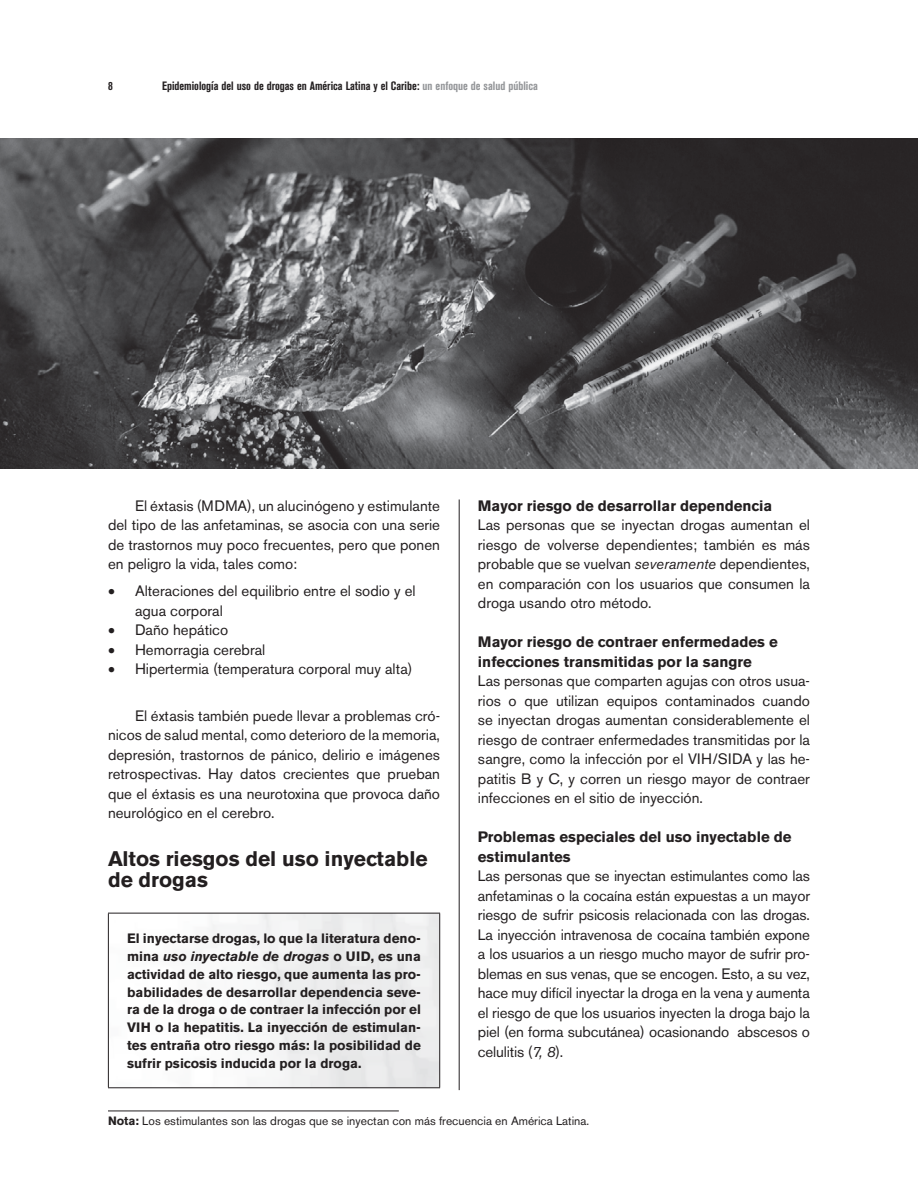
<style>
.page{position:relative;width:918px;height:1188px;background:#fff}
.page>*{position:absolute;margin:0;border:0;box-sizing:border-box;transform-origin:0 0}
.t1{font:700 21px/21px "Akzidenz Grotesk BE";color:#231f20}
.t2{font:15px/19.5px "Akzidenz Grotesk BE";color:#231f20;text-align:justify}
.t3{font:700 15px/19.5px "Akzidenz Grotesk BE";color:#231f20}
.t4{font:700 13.5px/18px "Akzidenz Grotesk BE";color:#231f20;text-align:justify}
.t5{font:12px "Akzidenz Grotesk BE";color:#231f20}
.t6{font:700 condensed 12px "Akzidenz Grotesk BE";color:#231f20}
.s1{color:#939598}
.s2{font-style:italic}
.s3{font-weight:700}
</style>
<div class="page">
<hr style="left:108px;top:913px;width:332px;height:1px;background:#231f20">
<hr style="left:108px;top:913px;width:1px;height:174px;background:#231f20">
<hr style="left:439px;top:913px;width:1px;height:174px;background:#231f20">
<hr style="left:108px;top:1087px;width:332px;height:1px;background:#231f20">
<img style="left:0;top:139px;width:918px;height:330px">
<hr style="left:108px;top:1111px;width:291px;height:1px;background:#231f20">
<hr style="left:459px;top:500px;width:1px;height:590px;background:#231f20">
<p class="t6" style="left:108px;top:79px;width:6px">8</p>
<p class="t6" style="left:162px;top:79px;width:377px">Epidemiología del uso de drogas en América Latina y el Caribe: <span class="s1">un enfoque de salud pública</span></p>
<p class="t2" style="left:108px;top:496px;width:334px;text-indent:27px">El éxtasis (M DMA), un alucinógeno y estimulante del tipo de las anfetaminas, se asocia con una serie de trastornos muy poco frecuentes, pero que ponen en peligro la vida, tales como:</p>
<p class="t2" style="left:135px;top:581px;width:282px;text-indent:-27px">• Alteraciones del equilibrio entre el sodio y el agua corporal</p>
<p class="t2" style="left:108px;top:620px;width:122px">• Daño hepático</p>
<p class="t2" style="left:108px;top:640px;width:159px">• Hemorragia cerebral</p>
<p class="t2" style="left:108px;top:659px;width:306px">• Hipertermia (temperatura corporal muy alta)</p>
<p class="t2" style="left:108px;top:706px;width:334px;text-indent:27px">El éxtasis también puede llevar a problemas cró&shy;nicos de salud mental, como deterioro de la memoria, depresión, trastornos de pánico, delirio e imágenes retrospectivas. Hay datos crecientes que prueban que el éxtasis es una neurotoxina que provoca daño neurológico en el cerebro.</p>
<h1 class="t1" style="left:108px;top:849px;width:321px">Altos riesgos del uso inyectable de drogas</h1>
<p class="t4" style="left:127px;top:929px;width:295px">El inyectarse drogas, lo que la literatura deno&shy;mina <span class="s2">uso inyectable de drogas</span> o UID, es una actividad de alto riesgo, que aumenta las pro&shy;babilidades de desarrollar dependencia seve&shy;ra de la droga o de contraer la infección por el VIH o la hepatitis. La inyección de estimulan&shy;tes entraña otro riesgo más: la posibilidad de sufrir psicosis inducida por la droga.</p>
<p class="t3" style="left:478px;top:496px;width:296px">Mayor riesgo de desarrollar dependencia</p>
<p class="t2" style="left:478px;top:515px;width:334px">Las personas que se inyectan drogas aumentan el riesgo de volverse dependientes; también es más probable que se vuelvan <span class="s2">severamente</span> dependientes, en comparación con los usuarios que consumen la droga usando otro método.</p>
<p class="t3" style="left:478px;top:632px;width:301px">Mayor riesgo de contraer enfermedades e infecciones transmitidas por la sangre</p>
<p class="t2" style="left:478px;top:671px;width:334px">Las personas que comparten agujas con otros usua&shy;rios o que utilizan equipos contaminados cuando se inyectan drogas aumentan considerablemente el riesgo de contraer enfermedades transmitidas por la sangre, como la infección por el VIH/SIDA y las he&shy;patitis B y C, y corren un riesgo mayor de contraer infecciones en el sitio de inyección.</p>
<p class="t3" style="left:478px;top:827px;width:315px">Problemas especiales del uso inyectable de estimulantes</p>
<p class="t2" style="left:478px;top:866px;width:334px">Las personas que se inyectan estimulantes como las anfetaminas o la cocaína están expuestas a un mayor riesgo de sufrir psicosis relacionada con las drogas.<br>La inyección intravenosa de cocaína también expone a los usuarios a un riesgo mucho mayor de sufrir pro&shy;blemas en sus venas, que se encogen. Esto, a su vez, hace muy difícil inyectar la droga en la vena y aumenta el riesgo de que los usuarios inyecten la droga bajo la piel (en forma subcutánea) ocasionando abscesos o celulitis (<span class="s2">7, 8</span>).</p>
<p class="t5" style="left:108px;top:1113px;width:483px"><span class="s3">Nota:</span> Los estimulantes son las drogas que se inyectan con más frecuencia en América Latina.</p>
</div>
